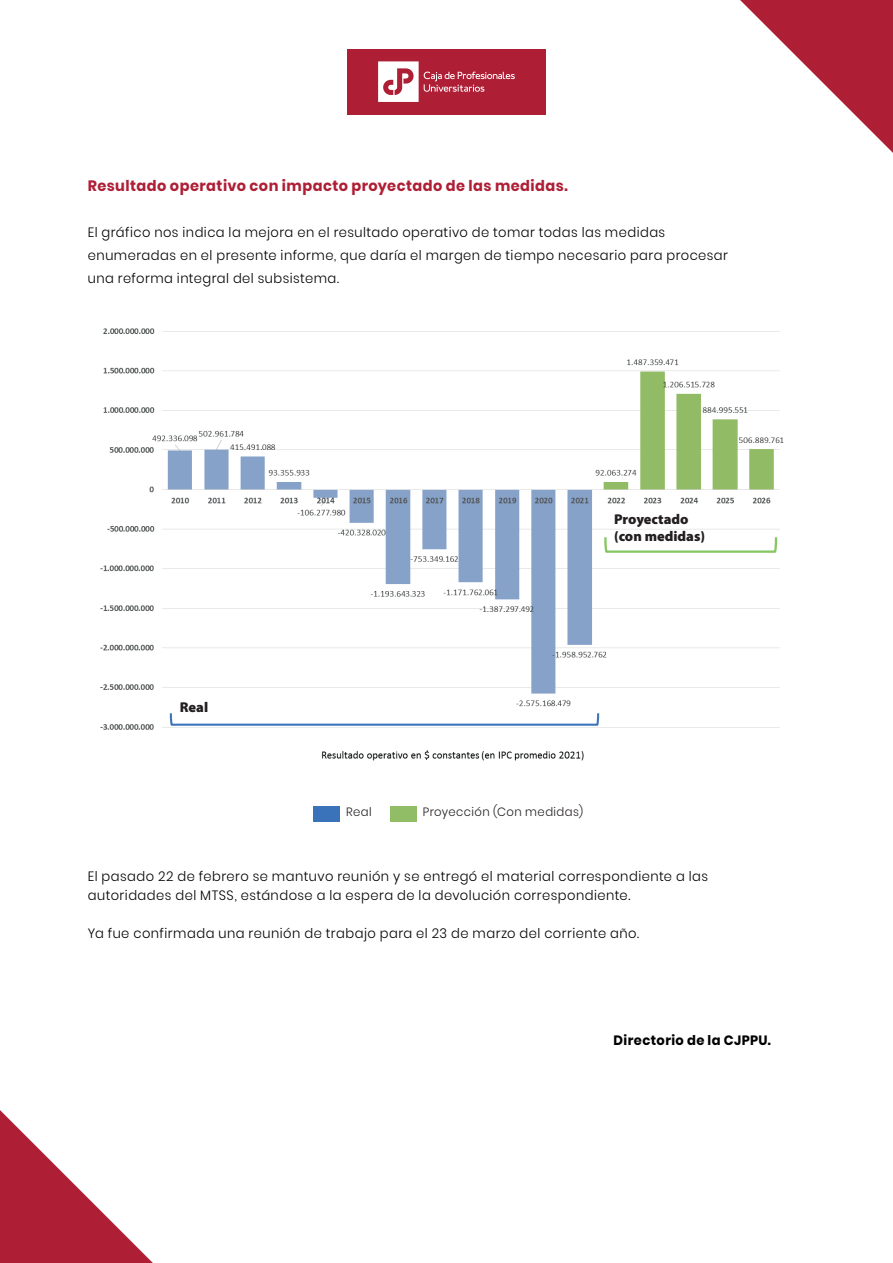
<style>
.page{position:relative;width:893px;height:1263px;background:#fff}
.page>*{position:absolute;margin:0;border:0;box-sizing:border-box;transform-origin:0 0}
.t1{font:700 15px "Poppins";letter-spacing:.03em;color:#ae1f36}
.t2{font:900 14.25px/17.1px "Myriad Pro";color:#231f20}
.t3{font:300 13.5px/22.8px "Poppins";letter-spacing:.035em;color:#000001}
.t4{font:700 13.5px "Poppins";letter-spacing:.03em;color:#000001}
.t5{font:300 12px "Poppins";letter-spacing:.04em;color:#231f20}
</style>
<div class="page">
<div style="left:347px;top:49px;width:199px;height:66px;background:#ae1f36"></div>
<svg style="left:378px;top:61px;width:137px;height:41px"></svg>
<svg style="left:740px;top:0;width:153px;height:153px"></svg>
<svg style="left:0;top:1110px;width:153px;height:153px"></svg>
<div style="left:313px;top:806px;width:27px;height:16px;background:#3b73ba"></div>
<div style="left:390px;top:806px;width:27px;height:16px;background:#90bd66"></div>
<img style="left:100px;top:328px;width:684px;height:433px">
<svg style="left:169px;top:711px;width:431px;height:16px"></svg>
<svg style="left:603px;top:535px;width:175px;height:19px"></svg>
<p class="t1" style="left:88px;top:177px;width:482px">Resultado operativo con impacto proyectado de las medidas.</p>
<p class="t3" style="left:88px;top:221px;width:642px">El gráfico nos indica la mejora en el resultado operativo de tomar todas las medidas enumeradas en el presente informe, que daría el margen de tiempo necesario para procesar una reforma integral del subsistema.</p>
<p class="t2" style="left:180px;top:698px;width:30px">Real</p>
<p class="t2" style="left:614px;top:510px;width:93px">Proyectado (con medidas)</p>
<p class="t5" style="left:346px;top:805px;width:27px">Real</p>
<p class="t5" style="left:423px;top:805px;width:162px">Proyección (Con medidas)</p>
<p class="t3" style="left:88px;top:867px;width:622px;line-height:18.9px">El pasado 22 de febrero se mantuvo reunión y se entregó el material correspondiente a las autoridades del MTSS, estándose a la espera de la devolución correspondiente.</p>
<p class="t3" style="left:88px;top:922px;width:553px">Ya fue confirmada una reunión de trabajo para el 23 de marzo del corriente año.</p>
<p class="t4" style="left:613px;top:1033px;width:159px">Directorio de la CJPPU.</p>
</div>
